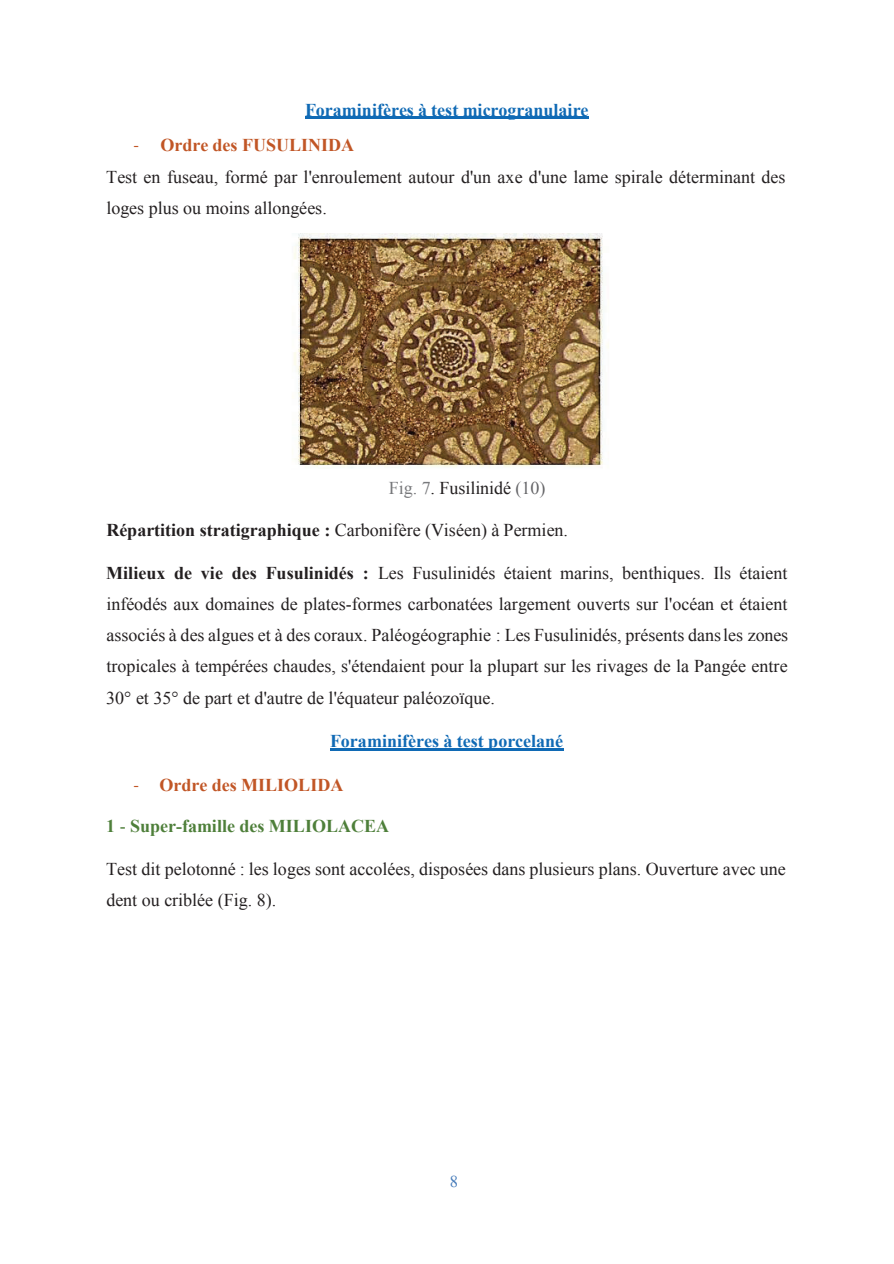
<style>
.page{position:relative;width:894px;height:1264px;background:#fff}
.page>*{position:absolute;margin:0;border:0;box-sizing:border-box;transform-origin:0 0}
.t1{font:18px/31px "Times New Roman";color:#231f20}
.t2{font:700 18px "Times New Roman";color:#106ab5}
.t3{font:700 18px "Times New Roman";color:#4e7f3a}
.t4{font:700 18px "Times New Roman";color:#c15626}
.t5{font:16.5px "Times New Roman";color:#477cba}
.s1{font-family:"Calibri";color:#c15626}
.s2{font-weight:700;color:#c15626}
.s3{color:#78797c}
.s4{color:#646467}
.s5{font-weight:700}
.s6{font-family:"Calibri";font-weight:400}
.s7{font-weight:400}
</style>
<div class="page">
<img style="left:294px;top:233px;width:315px;height:235px">
<hr style="left:305px;top:116px;width:283px;height:3px;background:#106ab5">
<hr style="left:330px;top:747px;width:233px;height:3px;background:#106ab5">
<p class="t2" style="left:305px;top:103px;width:285px">Foraminifères à test microgranulaire</p>
<p class="t1" style="left:106px;top:130px;width:680px;line-height:32.7px;text-indent:27px"><span class="s1">-</span> <span class="s2">Ordre des FUSULINIDA<br></span>Test en fuseau, formé par l'enroulement autour d'un axe d'une lame spirale déterminant des</p>
<p class="t1" style="left:106px;top:194px;width:222px">loges plus ou moins allongées.</p>
<p class="t1" style="left:389px;top:474px;width:158px"><span class="s3">Fig. 7</span>. Fusilinidé <span class="s4">(10)</span></p>
<p class="t1" style="left:106px;top:516px;width:463px"><span class="s5">Répartition stratigraphique :</span> Carbonifère (Viséen) à Permien.</p>
<p class="t1" style="left:106px;top:559px;width:683px;text-align:justify"><span class="s5">Milieux de vie des Fusulinidés :</span> Les Fusulinidés étaient marins, benthiques. Ils étaient inféodés aux domaines de plates-formes carbonatées largement ouverts sur l'océan et étaient associés à des algues et à des coraux. Paléogéographie : Les Fusulinidés, présents dans les zones tropicales à tempérées chaudes, s'étendaient pour la plupart sur les rivages de la Pangée entre 30° et 35° de part et d'autre de l'équateur paléozoïque.</p>
<p class="t2" style="left:330px;top:734px;width:235px">Foraminifères à test porcelané</p>
<p class="t4" style="left:133px;top:778px;width:211px"><span class="s6">-</span> Ordre des MILIOLIDA</p>
<p class="t3" style="left:106px;top:819px;width:284px">1 <span class="s7">-</span> Super-famille des MILIOLACEA</p>
<p class="t1" style="left:106px;top:855px;width:681px">Test dit pelotonné : les loges sont accolées, disposées dans plusieurs plans. Ouverture avec une dent ou criblée (Fig. 8).</p>
<p class="t5" style="left:449px;top:1175px;width:10px">8</p>
</div>
